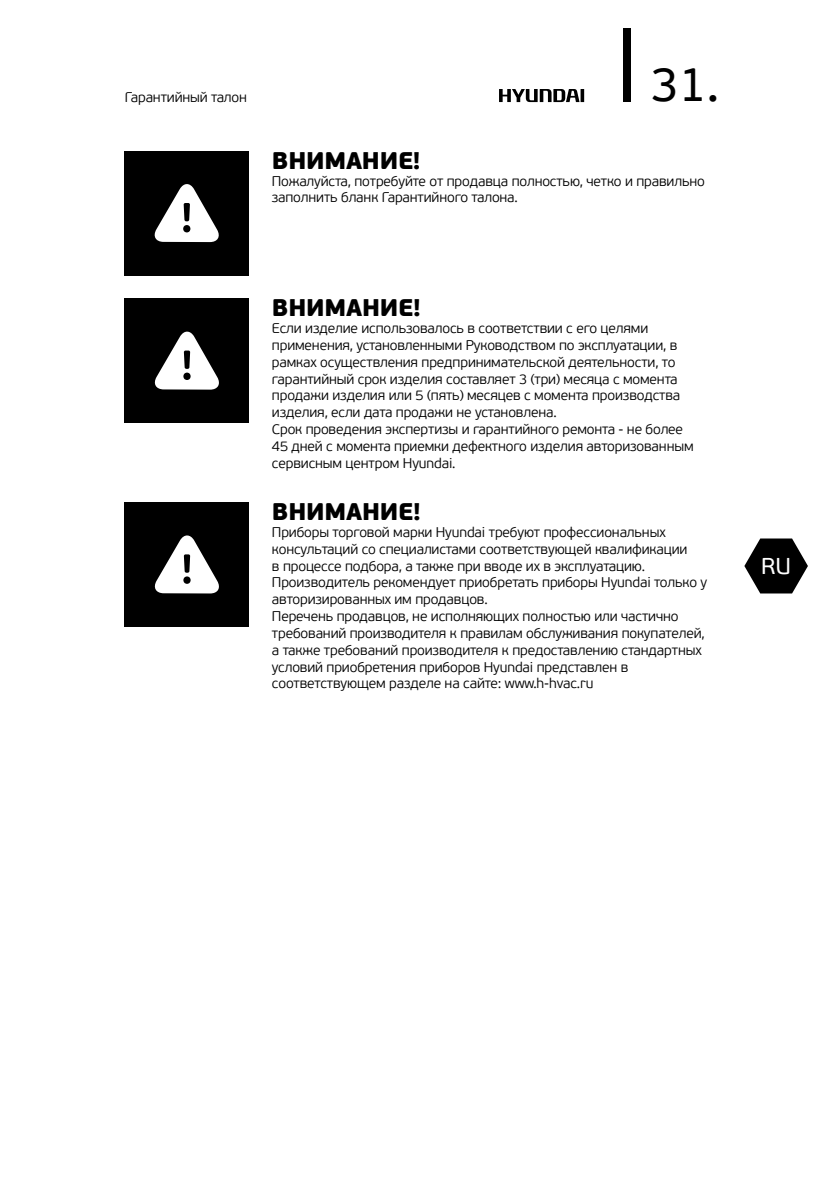
<style>
.page{position:relative;width:840px;height:1191px;background:#fff}
.page>*{position:absolute;margin:0;border:0;box-sizing:border-box;transform-origin:0 0}
.t1{font:48px "PF Beau Sans Pro";color:#000}
.t2{font:900 24px "PF Beau Sans Pro";letter-spacing:-.01em;color:#000}
.t3{font:22.8px "PF Beau Sans Pro";color:#fff}
.t4{font:300 14px/16.8px "PF Beau Sans Pro";letter-spacing:-.01em;color:#000}
</style>
<div class="page">
<div style="left:623px;top:28px;width:7px;height:73px;background:#000"></div>
<svg style="left:744px;top:538px;width:63px;height:55px"></svg>
<svg style="left:499px;top:89px;width:85px;height:13px"></svg>
<div style="left:124px;top:151px;width:125px;height:124px;background:#000"></div>
<svg style="left:154px;top:184px;width:65px;height:58px"></svg>
<div style="left:125px;top:298px;width:124px;height:125px;background:#000"></div>
<svg style="left:154px;top:331px;width:65px;height:59px"></svg>
<div style="left:125px;top:502px;width:124px;height:124px;background:#000"></div>
<svg style="left:154px;top:535px;width:65px;height:58px"></svg>
<p class="t4" style="left:125px;top:89px;width:124px">Гарантийный талон</p>
<h1 class="t1" style="left:650px;top:57px;width:70px">31.</h1>
<h2 class="t2" style="left:271px;top:145px;width:150px">ВНИМАНИЕ!</h2>
<p class="t4" style="left:271px;top:173px;width:434px">Пожалуйста, потребуйте от продавца полностью, четко и правильно заполнить бланк Гарантийного талона.</p>
<h2 class="t2" style="left:272px;top:292px;width:150px">ВНИМАНИЕ!</h2>
<p class="t4" style="left:272px;top:320px;width:423px">Если изделие использовалось в соответствии с его целями применения, установленными Руководством по эксплуатации, в рамках осуществления предпринимательской деятельности, то гарантийный срок изделия составляет 3 (три) месяца с момента продажи изделия или 5 (пять) месяцев с момента производства изделия, если дата продажи не установлена.<br>Срок проведения экспертизы и гарантийного ремонта - не более 45 дней с момента приемки дефектного изделия авторизованным сервисным центром Hyundai.</p>
<h2 class="t2" style="left:272px;top:496px;width:150px">ВНИМАНИЕ!</h2>
<p class="t4" style="left:272px;top:524px;width:436px">Приборы торговой марки Hyundai требуют профессиональных консультаций со специалистами соответствующей квалификации<br>в процессе подбора, а также при вводе их в эксплуатацию.<br>Производитель рекомендует приобретать приборы Hyundai только у авторизированных им продавцов.<br>Перечень продавцов, не исполняющих полностью или частично требований производителя к правилам обслуживания покупателей, а также требований производителя к предоставлению стандартных условий приобретения приборов Hyundai представлен в соответствующем разделе на сайте: www.h-hvac.ru</p>
<h3 class="t3" style="left:760px;top:553px;width:31px">RU</h3>
</div>
